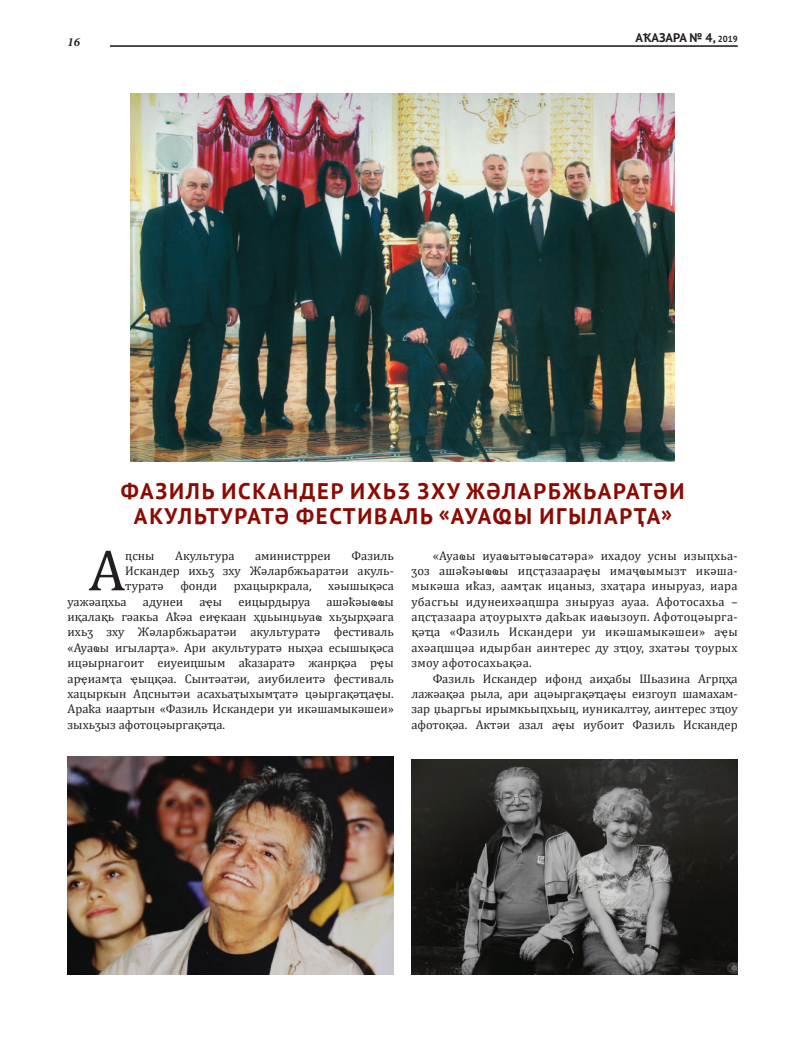
<style>
.page{position:relative;width:798px;height:1063px;background:#fff}
.page>*{position:absolute;margin:0;border:0;box-sizing:border-box;transform-origin:0 0}
.t1{font:58.62px "Cambria";color:#231f20}
.t2{font:700 22.5px "PT Sans";letter-spacing:.08em;color:#8b0a02}
.t3{font:12.5px/15.4px "Cambria";color:#231f20;text-align:justify}
.t4{font:700 12.5px "PT Sans";color:#231f20}
.t5{font:italic 700 12.5px "Minion Pro";color:#231f20}
.s1{font-size:8.75px}
</style>
<div class="page">
<img style="left:130px;top:93px;width:544px;height:369px">
<img style="left:68px;top:756px;width:326px;height:218px">
<img style="left:411px;top:760px;width:326px;height:214px">
<hr style="left:110px;top:46px;width:627px;height:1px;background:#231f20">
<p class="t5" style="left:68px;top:33px;width:14px">16</p>
<p class="t4" style="left:635px;top:29px;width:104px">АҞАЗАРА № 4, <span class="s1">2019</span></p>
<h2 class="t2" style="left:121px;top:476px;width:64px">Фазиль</h2>
<h2 class="t2" style="left:221px;top:476px;width:33px">Искан</h2>
<h2 class="t2" style="left:300px;top:476px;width:219px">дер ихьӡ зху Жәларбжьарат</h2>
<h2 class="t2" style="left:653px;top:476px;width:30px">әи</h2>
<h2 class="t2" style="left:134px;top:501px;width:31px">Акультурат</h2>
<h2 class="t2" style="left:275px;top:501px;width:71px">ә фестиваль</h2>
<h2 class="t2" style="left:438px;top:501px;width:117px">«Ауаҩы игыларҭа</h2>
<h2 class="t2" style="left:661px;top:498px;width:12px">»</h2>
<h1 class="t1" style="left:89px;top:536px;width:38px">А</h1>
<p class="t3" style="left:125px;top:548px;width:31px">ԥсны</p>
<p class="t3" style="left:175px;top:548px;width:61px">Акультура</p>
<p class="t3" style="left:255px;top:548px;width:77px">аминистрреи</p>
<p class="t3" style="left:125px;top:548px;width:270px;text-indent:226px">Фазиль Искандер ихьӡ зху Жәларбжьаратәи акуль&shy;туратә</p>
<p class="t3" style="left:180px;top:578px;width:38px">фонди</p>
<p class="t3" style="left:234px;top:578px;width:79px">рхацыркрала,</p>
<p class="t3" style="left:328px;top:578px;width:67px">хәышықәса</p>
<p class="t3" style="left:68px;top:594px;width:327px;text-indent:259px">ашәҟәыҩҩы иқалақь гәакьа Аҟәа еиҿкаан ҳџьынџьуаҩ хьӡырҳәага ихьӡ зху Жәларбжьаратәи акультуратә фестиваль «Ауаҩы игыларҭа». Ари акультуратә ныҳәа есышықәса ицәырнагоит еиуеиԥшым аҟазаратә жанрқәа рҿы арҿиамҭа ҿыцқәа. Сынтәатәи, аиубилеитә фестиваль хацыркын Аԥснытәи асахьаҭыхымҭатә цәыргақәҵаҿы.<br>Араҟа иаартын «Фазиль Искандери уи икәшамыкәшеи» зыхьӡыз афотоцәыргақәҵа.</p>
<p class="t3" style="left:68px;top:594px;width:61px">уажәаԥхьа</p>
<p class="t3" style="left:143px;top:594px;width:42px">адунеи</p>
<p class="t3" style="left:199px;top:594px;width:24px">аҿы</p>
<p class="t3" style="left:238px;top:594px;width:73px">еицырдыруа</p>
<p class="t3" style="left:411px;top:548px;width:328px;text-indent:21px">«Ауаҩы иуаҩытәыҩсатәра» ихадоу усны изыԥхьа&shy;ӡоз ашәҟәыҩҩы иԥсҭазаараҿы имаҷҩымызт икәша&shy;мыкәша иҟаз, аамҭак ицаныз, зхаҭара иныруаз, иара убасгьы идунеихәаԥшра зныруаз ауаа. Афотосахьа – аԥсҭазаара аҭоурыхтә даҟьак иаҩызоуп. Афотоцәырга&shy;қәҵа «Фазиль Искандери уи икәшамыкәшеи» аҿы ахәаԥшцәа идырбан аинтерес ду зҵоу, зхатәы ҭоурых змоу афотосахьақәа.</p>
<p class="t3" style="left:411px;top:671px;width:327px;text-indent:21px">Фазиль Искандер ифонд аиҳабы Шьазина Агрԥҳа лажәақәа рыла, ари ацәыргақәҵаҿы еизгоуп шамахам&shy;зар џьаргьы ирымкьыԥхьыц, иуникалтәу, аинтерес зҵоу афотоқәа. Актәи азал аҿы иубоит Фазиль Искандер</p>
</div>
